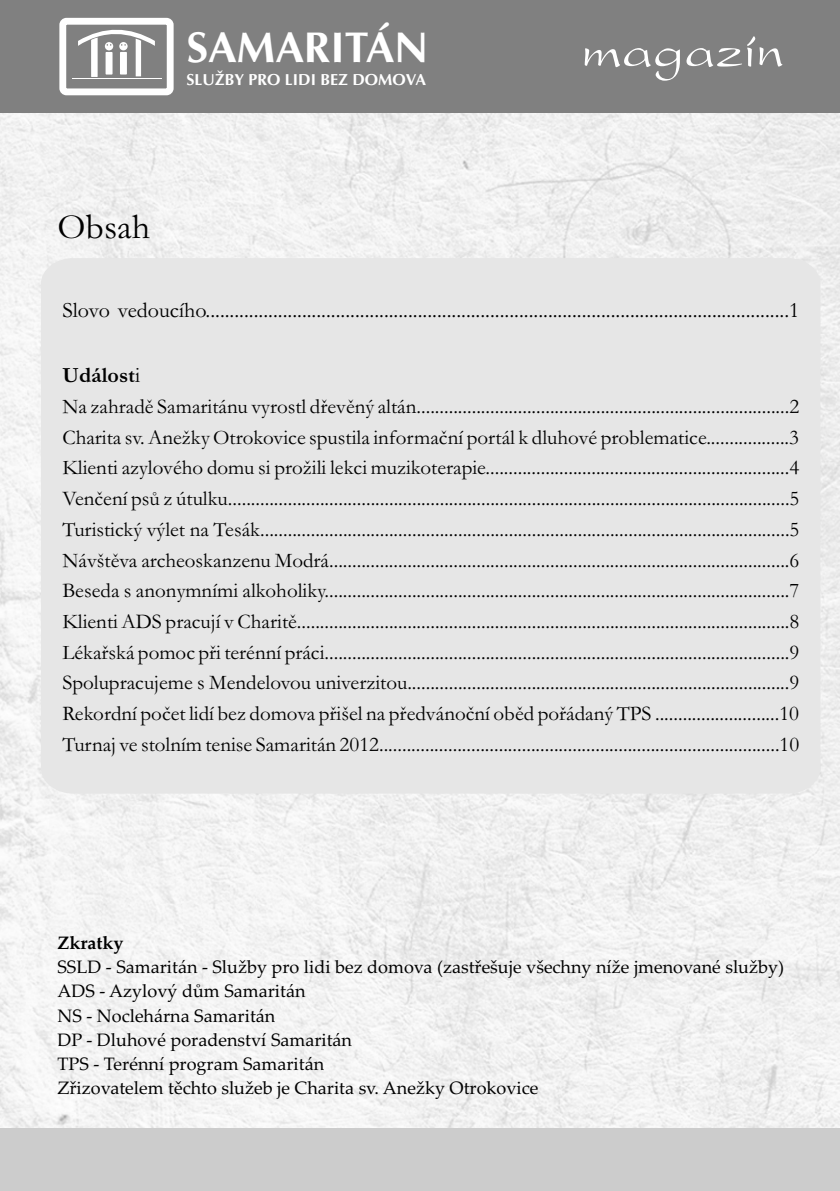
<style>
.page{position:relative;width:840px;height:1191px;background:#fff}
.page>*{position:absolute;margin:0;border:0;box-sizing:border-box;transform-origin:0 0}
.t1{font:56px "President";color:#fff}
.t2{font:700 43.2px "Ottawa";color:#fff}
.t3{font:36px "Garamond";color:#000}
.t4{font:22px "Garamond";color:#000}
.t5{font:700 22px "Garamond";color:#000}
.t6{font:21px/30.8px "Garamond";color:#000;text-align:justify}
.t7{font:18px/24.2px "Palatino Linotype";color:#000}
.t8{font:700 18px "Palatino Linotype";color:#000}
.t9{font:700 16px "Ottawa";color:#fff}
.s1{font-weight:400}
</style>
<div class="page">
<img style="left:1px;top:113px;width:838px;height:1015px">
<div style="left:0;top:0;width:839px;height:113px;background:#808080"></div>
<div style="left:59px;top:18px;width:114px;height:77px;border:7px solid #fff;border-radius:4px"></div>
<hr style="left:72px;top:78px;width:89px;height:1px;background:#fff">
<svg style="left:78px;top:29px;width:77px;height:48px"></svg>
<div style="left:0;top:1128px;width:839px;height:63px;background:#ccc"></div>
<div style="left:41px;top:258px;width:779px;height:535px;background:#e6e6e6"></div>
<h2 class="t2" style="left:186px;top:31px;width:243px">SAMARITÁN</h2>
<p class="t9" style="left:186px;top:74px;width:241px">SLUŽBY PRO LIDI BEZ DOMOVA</p>
<h3 class="t3" style="left:57px;top:215px;width:94px">Obsah</h3>
<h1 class="t1" style="left:580px;top:26px;width:204px">magazín</h1>
<p class="t4" style="left:62px;top:303px;width:738px">Slovo vedoucího.........................................................................................................................1</p>
<p class="t5" style="left:62px;top:367px;width:79px">Událost<span class="s1">i</span></p>
<p class="t6" style="left:62px;top:393px;width:738px">Na zahradě Samaritánu vyrostl dřevěný altán.................................................................................2<br>Charita sv. Anežky Otrokovice spustila informační portál k dluhové problematice..................3<br>Klienti azylového domu si prožili lekci muzikoterapie..................................................................4<br>Venčení psů z útulku..........................................................................................................................5<br>Turistický výlet na Tesák...................................................................................................................5<br>Návštěva archeoskanzenu Modrá....................................................................................................6<br>Beseda s anonymními alkoholiky.....................................................................................................7<br>Klienti ADS pracují v Charitě...........................................................................................................8<br>Lékařská pomoc při terénní práci.....................................................................................................9<br>Spolupracujeme s Mendelovou univerzitou...................................................................................9<br>Rekordní počet lidí bez domova přišel na předvánoční oběd pořádaný TPS ...........................10<br>Turnaj ve stolním tenise Samaritán 2012.......................................................................................10</p>
<p class="t8" style="left:57px;top:935px;width:68px">Zkratky</p>
<p class="t7" style="left:57px;top:957px;width:727px">SSLD - Samaritán - Služby pro lidi bez domova (zastřešuje všechny níže jmenované služby)<br>ADS - Azylový dům Samaritán<br>NS - Noclehárna Samaritán<br>DP - Dluhové poradenství Samaritán<br>TPS - Terénní program Samaritán<br>Zřizovatelem těchto služeb je Charita sv. Anežky Otrokovice</p>
</div>
